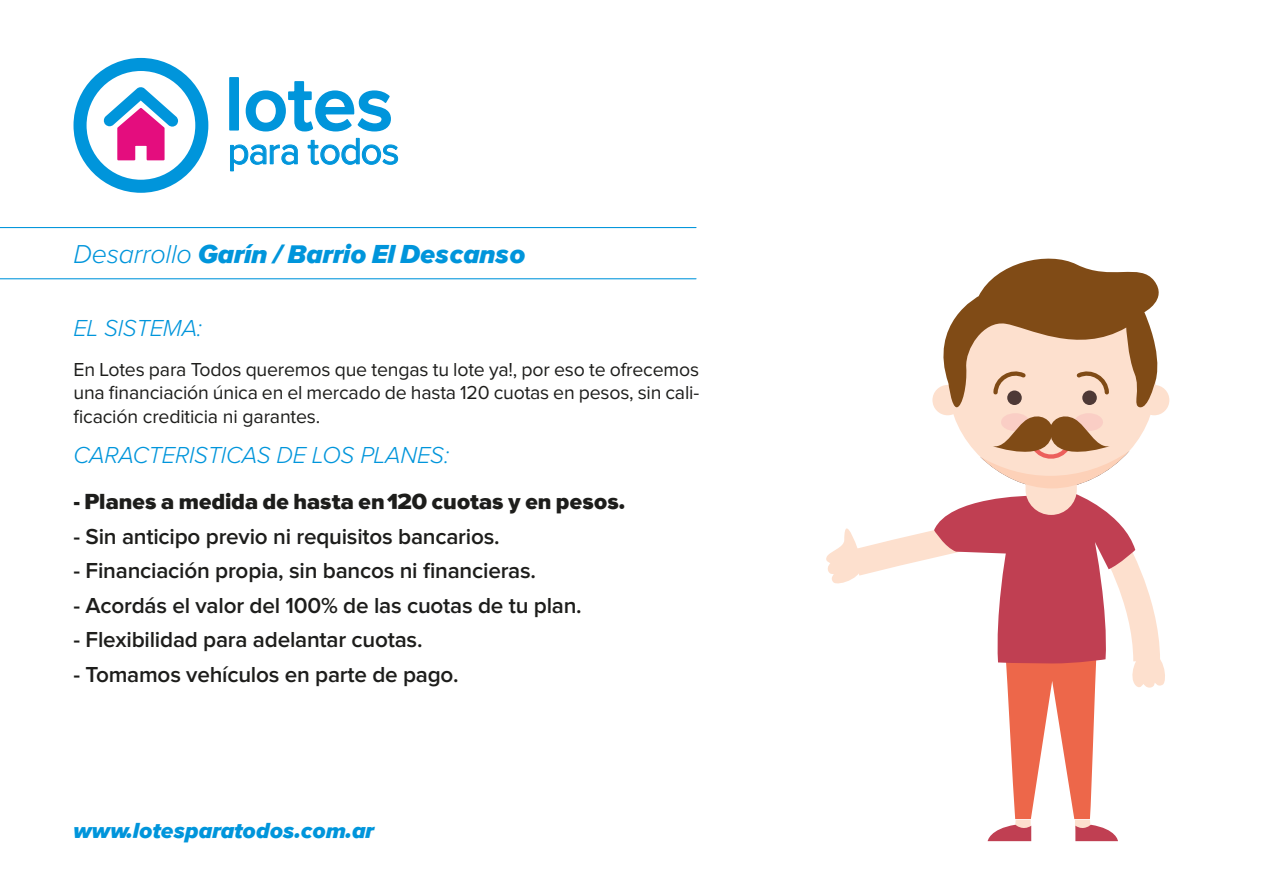
<style>
.page{position:relative;width:1263px;height:893px;background:#fff}
.page>*{position:absolute;margin:0;border:0;box-sizing:border-box;transform-origin:0 0}
.t1{font:600 77.85px "Proxima Nova";color:#0095db}
.t2{font:38.25px "Proxima Nova";letter-spacing:-.02em;color:#0095db}
.t3{font:italic 900 26.85px "Proxima Sans";letter-spacing:-.01em;color:#0095db}
.t4{font:italic 300 24px "Proxima Nova";letter-spacing:-.01em;color:#0095db}
.t5{font:600 22.5px "Proxima Nova";letter-spacing:-.01em;color:#1d1d1b}
.t6{font:900 22.5px "Proxima Sans";letter-spacing:-.01em;color:#1d1d1b}
.t7{font:italic 900 22.5px "Proxima Sans";letter-spacing:-.01em;color:#0095db}
.t8{font:19.5px/23.4px "Proxima Nova";letter-spacing:-.01em;color:#1d1d1b;text-align:justify}
.s1{font-family:"Proxima Nova";font-weight:300}
</style>
<div class="page">
<div style="left:1025px;top:448px;width:52px;height:67px;background:#fde0ce;border-radius:26px"></div>
<div style="left:1139px;top:385px;width:30px;height:30px;background:#fde0ce;border-radius:50%"></div>
<svg style="left:932px;top:258px;width:236px;height:230px"></svg>
<svg style="left:826px;top:494px;width:339px;height:347px"></svg>
<div style="left:229px;top:77px;width:10px;height:54px;border:2px solid #0095db"></div>
<svg style="left:230px;top:80px;width:169px;height:92px"></svg>
<svg style="left:74px;top:58px;width:134px;height:135px"></svg>
<hr style="left:0;top:227px;width:696px;height:1px;background:#0095db">
<hr style="left:0;top:278px;width:696px;height:1px;background:#0095db">
<h1 class="t1" style="left:225px;top:68px;width:170px">lotes</h1>
<h2 class="t2" style="left:228px;top:134px;width:173px">para todos</h2>
<p class="t3" style="left:74px;top:239px;width:454px"><span class="s1">Desarrollo</span> Garín / Barrio El Descanso</p>
<p class="t4" style="left:74px;top:317px;width:130px">EL SISTEMA:</p>
<p class="t8" style="left:74px;top:359px;width:627px">En Lotes para Todos queremos que tengas tu lote ya!, por eso te ofrecemos una financiación única en el mercado de hasta 120 cuotas en pesos, sin cali&shy;ficación crediticia ni garantes.</p>
<p class="t4" style="left:74px;top:444px;width:377px">CARACTERISTICAS DE LOS PLANES:</p>
<p class="t6" style="left:74px;top:489px;width:553px">- Planes a medida de hasta en 120 cuotas y en pesos.</p>
<p class="t5" style="left:74px;top:526px;width:428px">- Sin anticipo previo ni requisitos bancarios.</p>
<p class="t5" style="left:74px;top:561px;width:464px">- Financiación propia, sin bancos ni financieras.</p>
<p class="t5" style="left:74px;top:595px;width:510px">- Acordás el valor del 100% de las cuotas de tu plan.</p>
<p class="t5" style="left:74px;top:630px;width:350px">- Flexibilidad para adelantar cuotas.</p>
<p class="t5" style="left:74px;top:664px;width:387px">- Tomamos vehículos en parte de pago.</p>
<p class="t7" style="left:74px;top:817px;width:302px">www.lotesparatodos.com.ar</p>
</div>
